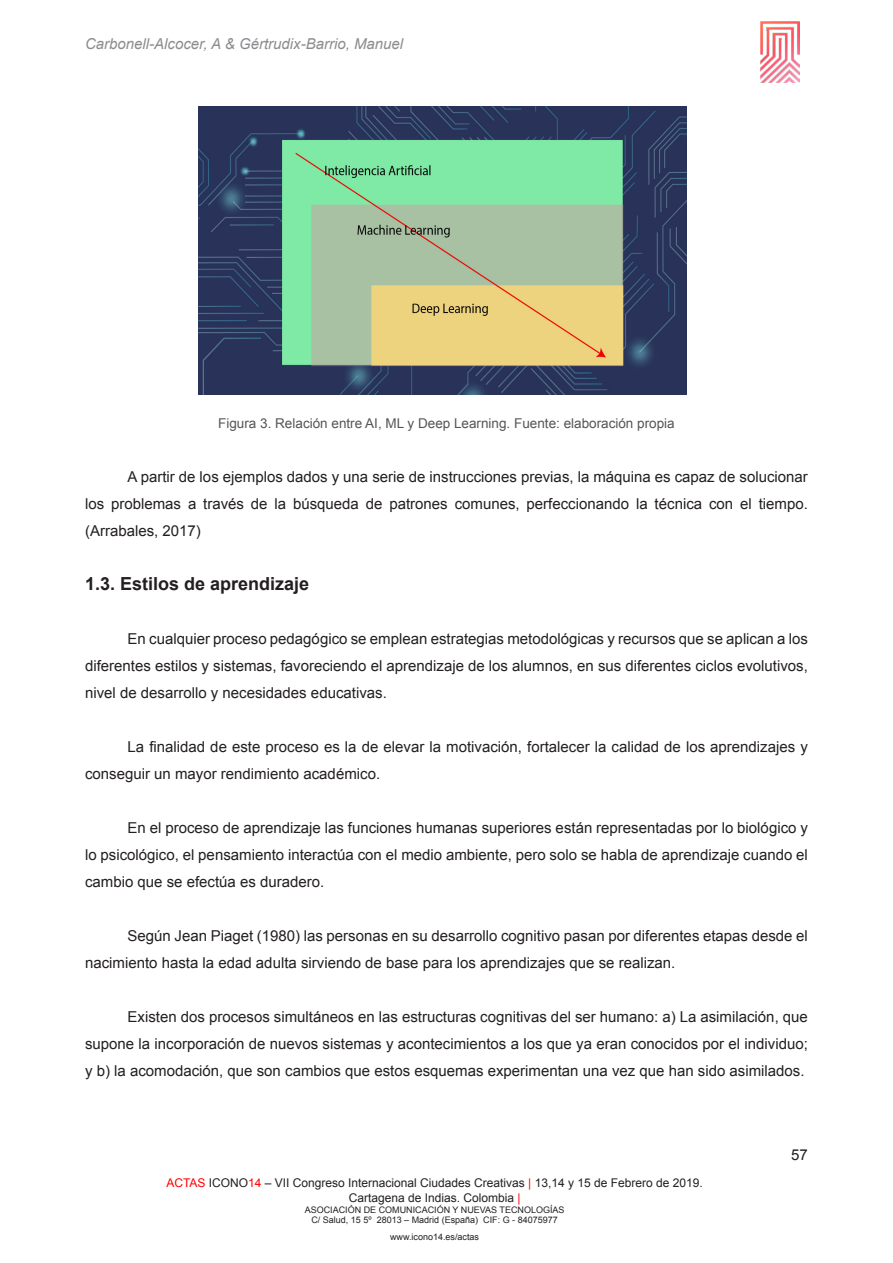
<style>
.page{position:relative;width:893px;height:1263px;background:#fff}
.page>*{position:absolute;margin:0;border:0;box-sizing:border-box;transform-origin:0 0}
.t1{font:700 18px "Arial";color:#231f20}
.Párrafo_comunicacion{font:15px/27px "Arial";color:#231f20;text-align:justify}
.t2{font:italic 15px "Arial";color:#8a8c8f}
.Parrafo_pie_de_foto{font:13.5px "Arial";color:#555}
.t3{font:12px/14.4px "Arial";color:#231f20;text-align:center}
.t4{font:9px/10.8px "Arial";color:#231f20;text-align:center}
.s1{color:#f00}
</style>
<div class="page">
<img style="left:761px;top:21px;width:38px;height:62px">
<img style="left:199px;top:106px;width:487px;height:288px">
<p class="t2" style="left:85px;top:34px;width:320px">Carbonell-Alcocer, A &amp; Gértrudix-Barrio, Manuel</p>
<p class="Parrafo_pie_de_foto" style="left:218px;top:414px;width:458px">Figura 3. Relación entre AI, ML y Deep Learning. Fuente: elaboración propia</p>
<p class="Párrafo_comunicacion" style="left:85px;top:463px;width:724px;text-indent:43px">A partir de los ejemplos dados y una serie de instrucciones previas, la máquina es capaz de solucionar los problemas a través de la búsqueda de patrones comunes, perfeccionando la técnica con el tiempo. (Arrabales, 2017)</p>
<p class="t1" style="left:85px;top:572px;width:226px">1.3. Estilos de aprendizaje</p>
<p class="Párrafo_comunicacion" style="left:85px;top:625px;width:724px;text-indent:43px">En cualquier proceso pedagógico se emplean estrategias metodológicas y recursos que se aplican a los diferentes estilos y sistemas, favoreciendo el aprendizaje de los alumnos, en sus diferentes ciclos evolutivos, nivel de desarrollo y necesidades educativas.</p>
<p class="Párrafo_comunicacion" style="left:85px;top:733px;width:724px;text-indent:43px">La finalidad de este proceso es la de elevar la motivación, fortalecer la calidad de los aprendizajes y conseguir un mayor rendimiento académico.</p>
<p class="Párrafo_comunicacion" style="left:85px;top:814px;width:724px;text-indent:43px">En el proceso de aprendizaje las funciones humanas superiores están representadas por lo biológico y lo psicológico, el pensamiento interactúa con el medio ambiente, pero solo se habla de aprendizaje cuando el cambio que se efectúa es duradero.</p>
<p class="Párrafo_comunicacion" style="left:85px;top:922px;width:724px;text-indent:43px">Según Jean Piaget (1980) las personas en su desarrollo cognitivo pasan por diferentes etapas desde el nacimiento hasta la edad adulta sirviendo de base para los aprendizajes que se realizan.</p>
<p class="Párrafo_comunicacion" style="left:85px;top:1003px;width:724px;text-indent:43px">Existen dos procesos simultáneos en las estructuras cognitivas del ser humano: a) La asimilación, que supone la incorporación de nuevos sistemas y acontecimientos a los que ya eran conocidos por el individuo; y b) la acomodación, que son cambios que estos esquemas experimentan una vez que han sido asimilados.</p>
<p class="t3" style="left:166px;top:1176px;width:538px"><span class="s1">ACTAS</span> ICONO<span class="s1">14</span> – VII Congreso Internacional Ciudades Creativas <span class="s1">|</span> 13,14 y 15 de Febrero de 2019.<br>Cartagena de Indias. Colombia <span class="s1">|</span></p>
<p class="t4" style="left:305px;top:1204px;width:261px">ASOCIACIÓN DE COMUNICACIÓN Y NUEVAS TECNOLOGÍAS<br>C/ Salud, 15 5º 28013 – Madrid (España) CIF: G - 84075977</p>
<p class="t4" style="left:390px;top:1231px;width:91px">www.icono14.es/actas</p>
<p class="Párrafo_comunicacion" style="left:791px;top:1141px;width:18px">57</p>
</div>
